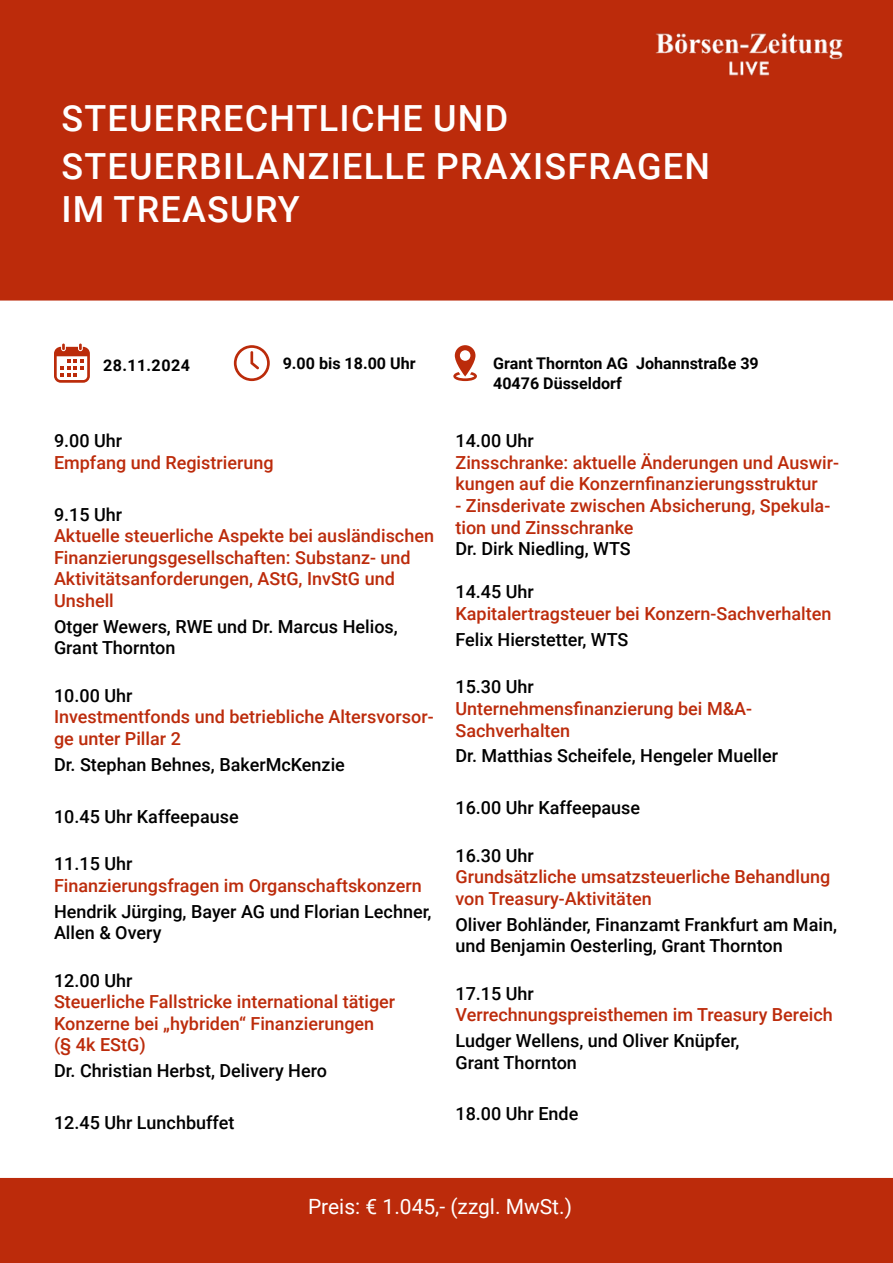
<style>
.page{position:relative;width:893px;height:1263px;background:#fff}
.page>*{position:absolute;margin:0;border:0;box-sizing:border-box;transform-origin:0 0}
.t1{font:500 36px/47.4px "Roboto";letter-spacing:.035em;color:#fff}
.t2{font:21px "Roboto";color:#fff}
.t3{font:500 18px/21.6px "Roboto";color:#bc2b0b}
.t4{font:500 18px/21.6px "Roboto";color:#000}
.t5{font:700 16.05px/19.4px "Roboto";color:#000}
</style>
<div class="page">
<div style="left:0;top:1178px;width:893px;height:85px;background:#bc2b0b"></div>
<svg style="left:54px;top:344px;width:36px;height:39px"></svg>
<svg style="left:234px;top:345px;width:36px;height:36px"></svg>
<svg style="left:453px;top:345px;width:24px;height:36px"></svg>
<div style="left:0;top:0;width:893px;height:300px;background:#bc2b0b"></div>
<div style="left:0;top:0;width:893px;height:301px;border:2px solid #bc2b0b"></div>
<img style="left:655px;top:33px;width:188px;height:43px">
<h1 class="t1" style="left:62px;top:93px;width:650px">STEUERRECHTLICHE UND<br>STEUERBILANZIELLE PRAXISFRAGEN</h1>
<h1 class="t1" style="left:62px;top:184px;width:240px">IM TREASURY</h1>
<p class="t5" style="left:103px;top:355px;width:89px">28.11.2024</p>
<p class="t5" style="left:283px;top:353px;width:134px">9.00 bis 18.00 Uhr</p>
<p class="t5" style="left:493px;top:353px;width:267px">Grant Thornton AG Johannstraße 39<br>40476 Düsseldorf</p>
<p class="t4" style="left:54px;top:429px;width:70px">9.00 Uhr</p>
<p class="t3" style="left:54px;top:451px;width:221px">Empfang und Registrierung</p>
<p class="t4" style="left:54px;top:503px;width:70px">9.15 Uhr</p>
<p class="t3" style="left:54px;top:524px;width:382px">Aktuelle steuerliche Aspekte bei ausländischen Finanzierungsgesellschaften: Substanz- und Aktivitätsanforderungen, AStG, InvStG und Unshell</p>
<p class="t4" style="left:54px;top:615px;width:345px">Otger Wewers, RWE und Dr. Marcus Helios,<br>Grant Thornton</p>
<p class="t4" style="left:54px;top:684px;width:80px">10.00 Uhr</p>
<p class="t3" style="left:54px;top:706px;width:381px">Investmentfonds und betriebliche Altersvorsor&shy;ge unter Pillar 2</p>
<p class="t4" style="left:54px;top:753px;width:292px">Dr. Stephan Behnes, BakerMcKenzie</p>
<p class="t4" style="left:54px;top:805px;width:186px">10.45 Uhr Kaffeepause</p>
<p class="t4" style="left:54px;top:852px;width:80px">11.15 Uhr</p>
<p class="t3" style="left:54px;top:874px;width:369px">Finanzierungsfragen im Organschaftskonzern</p>
<p class="t4" style="left:54px;top:900px;width:379px">Hendrik Jürging, Bayer AG und Florian Lechner,<br>Allen &amp; Overy</p>
<p class="t4" style="left:54px;top:969px;width:80px">12.00 Uhr</p>
<p class="t3" style="left:54px;top:990px;width:343px">Steuerliche Fallstricke international tätiger<br>Konzerne bei „hybriden“ Finanzierungen (§ 4k EStG)</p>
<p class="t4" style="left:54px;top:1059px;width:274px">Dr. Christian Herbst, Delivery Hero</p>
<p class="t4" style="left:54px;top:1111px;width:182px">12.45 Uhr Lunchbuffet</p>
<p class="t4" style="left:455px;top:429px;width:80px">14.00 Uhr</p>
<p class="t3" style="left:455px;top:451px;width:385px">Zinsschranke: aktuelle Änderungen und Auswir&shy;kungen auf die Konzernfinanzierungsstruktur</p>
<p class="t3" style="left:455px;top:494px;width:376px">- Zinsderivate zwischen Absicherung, Spekula&shy;tion und Zinsschranke</p>
<p class="t4" style="left:455px;top:537px;width:177px">Dr. Dirk Niedling, WTS</p>
<p class="t4" style="left:455px;top:580px;width:80px">14.45 Uhr</p>
<p class="t3" style="left:455px;top:602px;width:377px">Kapitalertragsteuer bei Konzern-Sachverhalten</p>
<p class="t4" style="left:455px;top:628px;width:174px">Felix Hierstetter, WTS</p>
<p class="t4" style="left:455px;top:675px;width:80px">15.30 Uhr</p>
<p class="t3" style="left:455px;top:697px;width:298px">Unternehmensfinanzierung bei M&amp;A-<br>Sachverhalten</p>
<p class="t4" style="left:455px;top:744px;width:324px">Dr. Matthias Scheifele, Hengeler Mueller</p>
<p class="t4" style="left:455px;top:796px;width:186px">16.00 Uhr Kaffeepause</p>
<p class="t4" style="left:455px;top:844px;width:80px">16.30 Uhr</p>
<p class="t3" style="left:455px;top:865px;width:376px">Grundsätzliche umsatzsteuerliche Behandlung von Treasury-Aktivitäten</p>
<p class="t4" style="left:455px;top:913px;width:383px">Oliver Bohländer, Finanzamt Frankfurt am Main, und Benjamin Oesterling, Grant Thornton</p>
<p class="t4" style="left:455px;top:982px;width:80px">17.15 Uhr</p>
<p class="t3" style="left:455px;top:1003px;width:379px">Verrechnungspreisthemen im Treasury Bereich</p>
<p class="t4" style="left:455px;top:1029px;width:285px">Ludger Wellens, und Oliver Knüpfer,<br>Grant Thornton</p>
<p class="t4" style="left:455px;top:1102px;width:124px">18.00 Uhr Ende</p>
<p class="t2" style="left:308px;top:1192px;width:265px">Preis: € 1.045,- (zzgl. MwSt.)</p>
</div>
